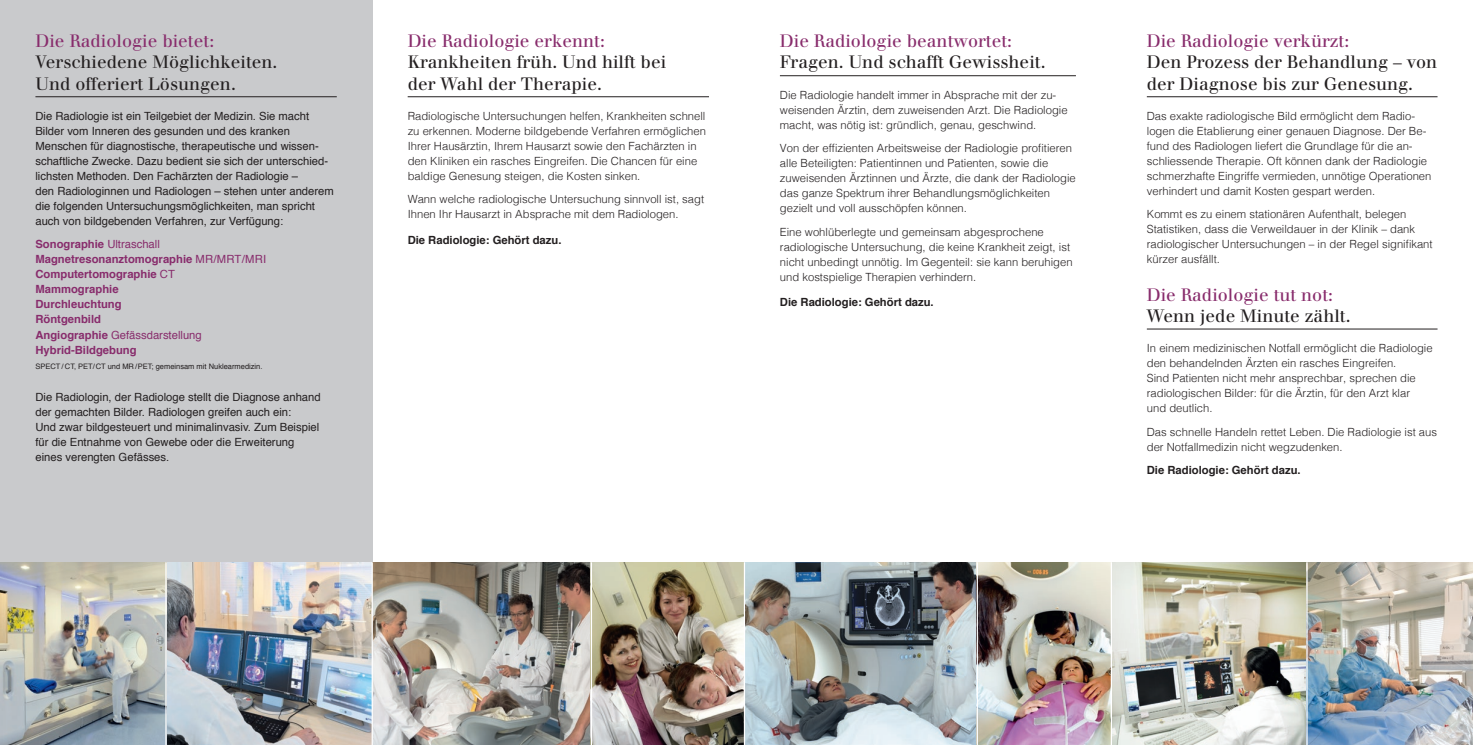
<style>
.page{position:relative;width:1473px;height:745px;background:#fff}
.page>*{position:absolute;margin:0;border:0;box-sizing:border-box;transform-origin:0 0}
.t1{font:17.5px/21px "Walbaum";color:#231f20}
.t2{font:17.5px "Walbaum";color:#882c6c}
.t3{font:300 11.25px/15px "Helvetica";color:#231f20}
.t4{font:11.25px/15px "Helvetica";color:#231f20}
.t5{font:700 11.25px/15px "Helvetica";color:#882c6c}
.t6{font:700 11.25px "Helvetica";color:#231f20}
.t7{font:7.5px "Helvetica";color:#231f20}
.s1{font-weight:400}
</style>
<div class="page">
<div style="left:0;top:0;width:372px;height:562px;background:#c9cacc"></div>
<img style="left:167px;top:562px;width:1139px;height:182px">
<img style="left:0;top:562px;width:165px;height:182px">
<hr style="left:590px;top:562px;width:2px;height:182px;background:#fff">
<hr style="left:371px;top:562px;width:2px;height:182px;background:#fff">
<img style="left:1307px;top:562px;width:165px;height:182px">
<hr style="left:743px;top:562px;width:2px;height:182px;background:#fff">
<hr style="left:976px;top:562px;width:1px;height:182px;background:#fff">
<hr style="left:1110px;top:562px;width:1px;height:182px;background:#fff">
<hr style="left:35px;top:96px;width:302px;height:1px;background:#231f20">
<hr style="left:407px;top:96px;width:302px;height:1px;background:#231f20">
<hr style="left:780px;top:75px;width:295px;height:1px;background:#231f20">
<hr style="left:1146px;top:96px;width:291px;height:1px;background:#231f20">
<hr style="left:1146px;top:328px;width:291px;height:1px;background:#231f20">
<h1 class="t2" style="left:35px;top:31px;width:180px">Die Radiologie bietet:</h1>
<h1 class="t1" style="left:35px;top:52px;width:243px">Verschiedene Möglichkeiten.<br>Und offeriert Lösungen.</h1>
<p class="t4" style="left:35px;top:108px;width:300px">Die Radiologie ist ein Teilgebiet der Medizin. Sie macht Bilder vom Inneren des gesunden und des kranken Menschen für diagnostische, therapeutische und wissen&shy;schaftliche Zwecke. Dazu bedient sie sich der unterschied&shy;lichsten Methoden. Den Fachärzten der Radiologie –<br>den Radiologinnen und Radiologen – stehen unter anderem die folgenden Untersuchungsmöglichkeiten, man spricht auch von bildgebenden Verfahren, zur Verfügung:</p>
<p class="t5" style="left:35px;top:237px;width:232px">Sonographie <span class="s1">Ultraschall<br></span>Magnetresonanztomographie <span class="s1">MR/MRT/MRI<br></span>Computertomographie <span class="s1">CT<br></span>Mammographie<br>Durchleuchtung<br>Röntgenbild<br>Angiographie <span class="s1">Gefässdarstellung<br></span>Hybrid-Bildgebung</p>
<p class="t7" style="left:35px;top:360px;width:228px">SPECT / CT, PET/ CT und MR / PET; gemeinsam mit Nuklearmedizin.</p>
<p class="t4" style="left:35px;top:390px;width:287px">Die Radiologin, der Radiologe stellt die Diagnose anhand der gemachten Bilder. Radiologen greifen auch ein:<br>Und zwar bildgesteuert und minimalinvasiv. Zum Beispiel für die Entnahme von Gewebe oder die Erweiterung eines verengten Gefässes.</p>
<h1 class="t2" style="left:407px;top:31px;width:199px">Die Radiologie erkennt:</h1>
<h1 class="t1" style="left:407px;top:52px;width:260px">Krankheiten früh. Und hilft bei der Wahl der Therapie.</h1>
<p class="t3" style="left:407px;top:107px;width:300px">Radiologische Untersuchungen helfen, Krankheiten schnell zu erkennen. Moderne bildgebende Verfahren ermöglichen Ihrer Hausärztin, Ihrem Hausarzt sowie den Fachärzten in den Kliniken ein rasches Eingreifen. Die Chancen für eine baldige Genesung steigen, die Kosten sinken.</p>
<p class="t3" style="left:407px;top:191px;width:298px">Wann welche radiologische Untersuchung sinnvoll ist, sagt<br>Ihnen Ihr Hausarzt in Absprache mit dem Radiologen.</p>
<p class="t6" style="left:407px;top:230px;width:155px">Die Radiologie: Gehört dazu.</p>
<h1 class="t2" style="left:780px;top:31px;width:234px">Die Radiologie beantwortet:</h1>
<h1 class="t1" style="left:780px;top:52px;width:267px">Fragen. Und schafft Gewissheit.</h1>
<p class="t3" style="left:780px;top:86px;width:289px">Die Radiologie handelt immer in Absprache mit der zu&shy;weisenden Ärztin, dem zuweisenden Arzt. Die Radiologie macht, was nötig ist: gründlich, genau, geschwind.</p>
<p class="t3" style="left:780px;top:140px;width:297px">Von der effizienten Arbeitsweise der Radiologie profitieren alle Beteiligten: Patientinnen und Patienten, sowie die zuweisenden Ärztinnen und Ärzte, die dank der Radiologie das ganze Spektrum ihrer Behandlungsmöglichkeiten gezielt und voll ausschöpfen können.</p>
<p class="t3" style="left:780px;top:224px;width:294px">Eine wohlüberlegte und gemeinsam abgesprochene radiologische Untersuchung, die keine Krankheit zeigt, ist nicht unbedingt unnötig. Im Gegenteil: sie kann beruhigen und kostspielige Therapien verhindern.</p>
<p class="t6" style="left:780px;top:293px;width:155px">Die Radiologie: Gehört dazu.</p>
<h1 class="t2" style="left:1146px;top:31px;width:204px">Die Radiologie verkürzt:</h1>
<h1 class="t1" style="left:1146px;top:52px;width:292px">Den Prozess der Behandlung – von der Diagnose bis zur Genesung.</h1>
<p class="t3" style="left:1146px;top:107px;width:286px">Das exakte radiologische Bild ermöglicht dem Radio&shy;logen die Etablierung einer genauen Diagnose. Der Be&shy;fund des Radiologen liefert die Grundlage für die an&shy;schliessende Therapie. Oft können dank der Radiologie schmerzhafte Eingriffe vermieden, unnötige Operationen verhindert und damit Kosten gespart werden.</p>
<p class="t3" style="left:1146px;top:206px;width:287px">Kommt es zu einem stationären Aufenthalt, belegen Statistiken, dass die Verweildauer in der Klinik – dank radiologischer Untersuchungen – in der Regel signifikant kürzer ausfällt.</p>
<h1 class="t2" style="left:1146px;top:284px;width:188px">Die Radiologie tut not:</h1>
<h1 class="t1" style="left:1146px;top:305px;width:205px">Wenn jede Minute zählt.</h1>
<p class="t3" style="left:1146px;top:339px;width:287px">In einem medizinischen Notfall ermöglicht die Radiologie den behandelnden Ärzten ein rasches Eingreifen.<br>Sind Patienten nicht mehr ansprechbar, sprechen die radiologischen Bilder: für die Ärztin, für den Arzt klar<br>und deutlich.</p>
<p class="t3" style="left:1146px;top:423px;width:292px">Das schnelle Handeln rettet Leben. Die Radiologie ist aus der Notfallmedizin nicht wegzudenken.</p>
<p class="t6" style="left:1146px;top:461px;width:155px">Die Radiologie: Gehört dazu.</p>
</div>
